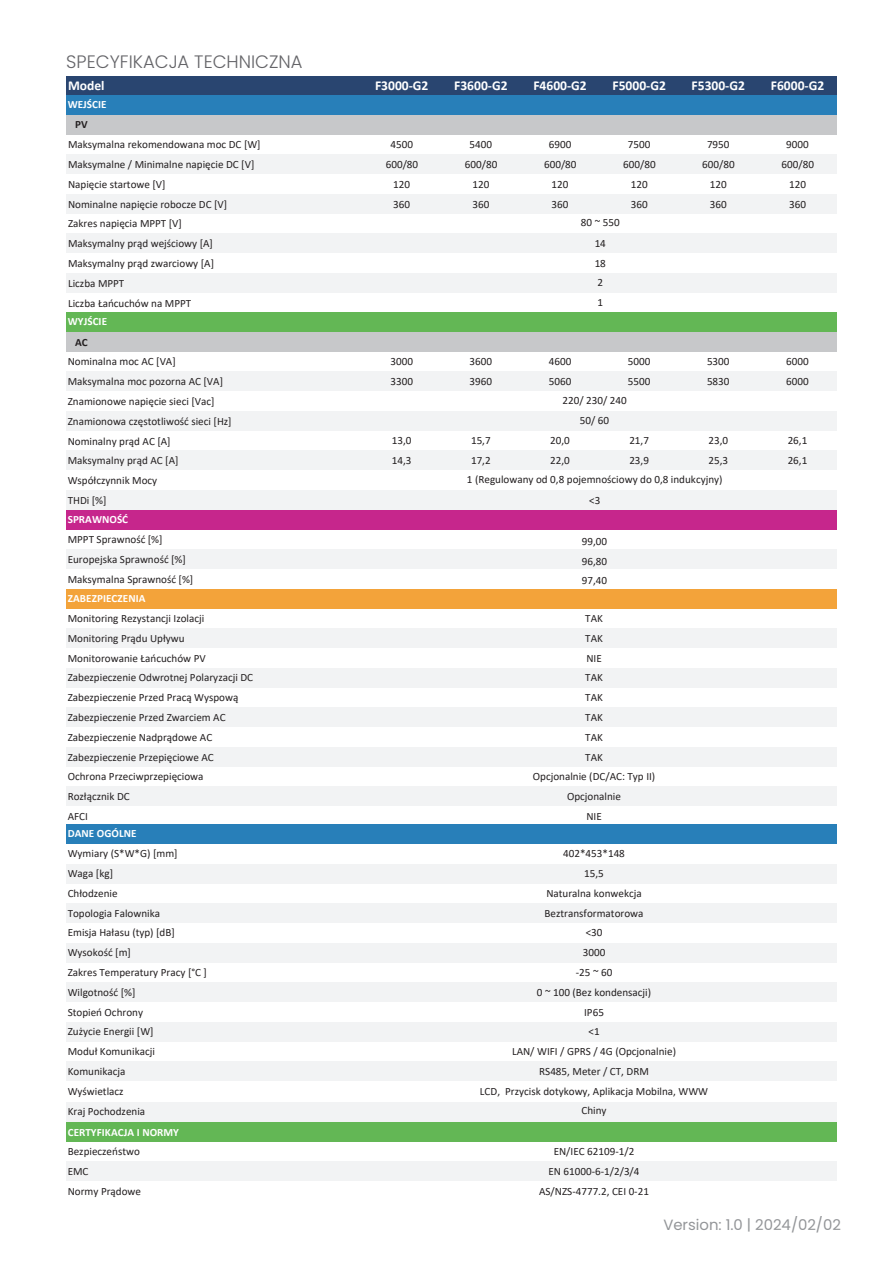
<style>
.page{position:relative;width:893px;height:1263px;background:#fff}
.page>*{position:absolute;margin:0;border:0;box-sizing:border-box;transform-origin:0 0}
.t1{font:300 18px "Poppins";color:#646468}
.t2{font:14.85px "Poppins";color:#939598}
.t3{font:700 13.5px "Calibri";color:#fff}
.t4{font:11.1px/19.8px "Calibri";color:#231f20}
.t5{font:700 11.1px "Calibri";letter-spacing:.005em;color:#fff}
.t6{font:700 11.1px "Calibri";color:#231f20}
</style>
<div class="page">
<div style="left:66px;top:76px;width:771px;height:19px;background:#294570"></div>
<div style="left:66px;top:95px;width:771px;height:20px;background:#287fb9"></div>
<div style="left:66px;top:115px;width:771px;height:20px;background:#c7c8ca"></div>
<div style="left:66px;top:154px;width:771px;height:20px;background:#f2f3f4"></div>
<div style="left:66px;top:194px;width:771px;height:20px;background:#f2f3f4"></div>
<div style="left:66px;top:233px;width:771px;height:20px;background:#f2f3f4"></div>
<div style="left:66px;top:273px;width:771px;height:20px;background:#f2f3f4"></div>
<div style="left:66px;top:312px;width:771px;height:20px;background:#63b755"></div>
<div style="left:66px;top:332px;width:771px;height:20px;background:#c7c8ca"></div>
<div style="left:66px;top:371px;width:771px;height:20px;background:#f2f3f4"></div>
<div style="left:66px;top:411px;width:771px;height:20px;background:#f2f3f4"></div>
<div style="left:66px;top:450px;width:771px;height:20px;background:#f2f3f4"></div>
<div style="left:66px;top:490px;width:771px;height:20px;background:#f2f3f4"></div>
<div style="left:66px;top:510px;width:771px;height:20px;background:#c6268c"></div>
<div style="left:66px;top:549px;width:771px;height:20px;background:#f2f3f4"></div>
<div style="left:66px;top:589px;width:771px;height:20px;background:#f3a33a"></div>
<div style="left:66px;top:628px;width:771px;height:20px;background:#f2f3f4"></div>
<div style="left:66px;top:668px;width:771px;height:19px;background:#f2f3f4"></div>
<div style="left:66px;top:707px;width:771px;height:20px;background:#f2f3f4"></div>
<div style="left:66px;top:747px;width:771px;height:19px;background:#f2f3f4"></div>
<div style="left:66px;top:786px;width:771px;height:19px;background:#f2f3f4"></div>
<div style="left:66px;top:824px;width:771px;height:20px;background:#287fb9"></div>
<div style="left:66px;top:864px;width:771px;height:20px;background:#f2f3f4"></div>
<div style="left:66px;top:903px;width:771px;height:20px;background:#f2f3f4"></div>
<div style="left:66px;top:943px;width:771px;height:20px;background:#f2f3f4"></div>
<div style="left:66px;top:982px;width:771px;height:20px;background:#f2f3f4"></div>
<div style="left:66px;top:1022px;width:771px;height:19px;background:#f2f3f4"></div>
<div style="left:66px;top:1061px;width:771px;height:20px;background:#f2f3f4"></div>
<div style="left:66px;top:1102px;width:771px;height:20px;background:#f2f3f4"></div>
<div style="left:66px;top:1122px;width:771px;height:19px;background:#63b755"></div>
<div style="left:66px;top:1161px;width:771px;height:20px;background:#f2f3f4"></div>
<h1 class="t1" style="left:66px;top:51px;width:238px">SPECYFIKACJA TECHNICZNA</h1>
<p class="t3" style="left:68px;top:76px;width:38px">Model</p>
<p class="t5" style="left:68px;top:96px;width:40px">WEJŚCIE</p>
<p class="t6" style="left:75px;top:116px;width:14px">PV</p>
<p class="t3" style="left:375px;top:76px;width:55px">F3000-G2</p>
<p class="t3" style="left:454px;top:76px;width:55px">F3600-G2</p>
<p class="t3" style="left:533px;top:76px;width:55px">F4600-G2</p>
<p class="t3" style="left:612px;top:76px;width:55px">F5000-G2</p>
<p class="t3" style="left:692px;top:76px;width:55px">F5300-G2</p>
<p class="t3" style="left:771px;top:76px;width:55px">F6000-G2</p>
<p class="t4" style="left:68px;top:134px;width:194px">Maksymalna rekomendowana moc DC [W]<br>Maksymalne / Minimalne napięcie DC [V]<br>Napięcie startowe [V]<br>Nominalne napięcie robocze DC [V]<br>Zakres napięcia MPPT [V]<br>Maksymalny prąd wejściowy [A]<br>Maksymalny prąd zwarciowy [A]<br>Liczba MPPT<br>Liczba Łańcuchów na MPPT</p>
<p class="t4" style="left:390px;top:134px;width:24px">4500</p>
<p class="t4" style="left:470px;top:134px;width:24px">5400</p>
<p class="t4" style="left:549px;top:134px;width:24px">6900</p>
<p class="t4" style="left:628px;top:134px;width:24px">7500</p>
<p class="t4" style="left:707px;top:134px;width:24px">7950</p>
<p class="t4" style="left:786px;top:134px;width:24px">9000</p>
<p class="t4" style="left:386px;top:154px;width:34px">600/80</p>
<p class="t4" style="left:465px;top:154px;width:34px">600/80</p>
<p class="t4" style="left:544px;top:154px;width:34px">600/80</p>
<p class="t4" style="left:623px;top:154px;width:34px">600/80</p>
<p class="t4" style="left:702px;top:154px;width:34px">600/80</p>
<p class="t4" style="left:782px;top:154px;width:34px">600/80</p>
<p class="t4" style="left:393px;top:174px;width:18px">120</p>
<p class="t4" style="left:472px;top:174px;width:18px">120</p>
<p class="t4" style="left:552px;top:174px;width:18px">120</p>
<p class="t4" style="left:631px;top:174px;width:18px">120</p>
<p class="t4" style="left:710px;top:174px;width:18px">120</p>
<p class="t4" style="left:789px;top:174px;width:18px">120</p>
<p class="t4" style="left:393px;top:194px;width:18px">360</p>
<p class="t4" style="left:472px;top:194px;width:18px">360</p>
<p class="t4" style="left:552px;top:194px;width:18px">360</p>
<p class="t4" style="left:631px;top:194px;width:18px">360</p>
<p class="t4" style="left:710px;top:194px;width:18px">360</p>
<p class="t4" style="left:789px;top:194px;width:18px">360</p>
<p class="t4" style="left:581px;top:211px;width:40px;line-height:21.1px;text-align:center">80 ~ 550<br>14</p>
<p class="t4" style="left:595px;top:253px;width:13px">18<br>2<br>1</p>
<p class="t5" style="left:68px;top:313px;width:41px">WYJŚCIE</p>
<p class="t6" style="left:75px;top:334px;width:14px">AC</p>
<p class="t4" style="left:68px;top:351px;width:166px">Nominalna moc AC [VA]<br>Maksymalna moc pozorna AC [VA]<br>Znamionowe napięcie sieci [Vac]<br>Znamionowa częstotliwość sieci [Hz]<br>Nominalny prąd AC [A]<br>Maksymalny prąd AC [A]<br>Współczynnik Mocy<br>THDi [%]</p>
<p class="t4" style="left:390px;top:351px;width:24px">3000</p>
<p class="t4" style="left:470px;top:351px;width:24px">3600</p>
<p class="t4" style="left:549px;top:351px;width:24px">4600</p>
<p class="t4" style="left:628px;top:351px;width:24px">5000</p>
<p class="t4" style="left:707px;top:351px;width:24px">5300</p>
<p class="t4" style="left:786px;top:351px;width:24px">6000</p>
<p class="t4" style="left:390px;top:371px;width:24px">3300</p>
<p class="t4" style="left:470px;top:371px;width:24px">3960</p>
<p class="t4" style="left:549px;top:371px;width:24px">5060</p>
<p class="t4" style="left:628px;top:371px;width:24px">5500</p>
<p class="t4" style="left:707px;top:371px;width:24px">5830</p>
<p class="t4" style="left:786px;top:371px;width:24px">6000</p>
<p class="t4" style="left:562px;top:390px;width:66px">220/ 230/ 240</p>
<p class="t4" style="left:580px;top:410px;width:31px">50/ 60</p>
<p class="t4" style="left:392px;top:430px;width:21px">13,0</p>
<p class="t4" style="left:471px;top:430px;width:21px">15,7</p>
<p class="t4" style="left:550px;top:430px;width:21px">20,0</p>
<p class="t4" style="left:629px;top:430px;width:21px">21,7</p>
<p class="t4" style="left:708px;top:430px;width:21px">23,0</p>
<p class="t4" style="left:788px;top:430px;width:21px">26,1</p>
<p class="t4" style="left:392px;top:450px;width:21px">14,3</p>
<p class="t4" style="left:471px;top:450px;width:21px">17,2</p>
<p class="t4" style="left:550px;top:450px;width:21px">22,0</p>
<p class="t4" style="left:629px;top:450px;width:21px">23,9</p>
<p class="t4" style="left:708px;top:450px;width:21px">25,3</p>
<p class="t4" style="left:788px;top:450px;width:21px">26,1</p>
<p class="t4" style="left:589px;top:490px;width:13px">&lt;3</p>
<p class="t4" style="left:467px;top:469px;width:257px">1 (Regulowany od 0,8 pojemnościowy do 0,8 indukcyjny)</p>
<p class="t5" style="left:68px;top:511px;width:62px">SPRAWNOŚĆ</p>
<p class="t4" style="left:68px;top:529px;width:127px">MPPT Sprawność [%]<br>Europejska Sprawność [%]<br>Maksymalna Sprawność [%]</p>
<p class="t4" style="left:68px;top:608px;width:187px">Monitoring Rezystancji Izolacji<br>Monitoring Prądu Upływu<br>Monitorowanie Łańcuchów PV<br>Zabezpieczenie Odwrotnej Polaryzacji DC<br>Zabezpieczenie Przed Pracą Wyspową<br>Zabezpieczenie Przed Zwarciem AC<br>Zabezpieczenie Nadprądowe AC<br>Zabezpieczenie Przepięciowe AC<br>Ochrona Przeciwprzepięciowa<br>Rozłącznik DC<br>AFCI</p>
<p class="t4" style="left:68px;top:843px;width:141px">Wymiary (S*W*G) [mm]<br>Waga [kg]<br>Chłodzenie<br>Topologia Falownika<br>Emisja Hałasu (typ) [dB]<br>Wysokość [m]<br>Zakres Temperatury Pracy [°C ]<br>Wilgotność [%]<br>Stopień Ochrony<br>Zużycie Energii [W]<br>Moduł Komunikacji<br>Komunikacja<br>Wyświetlacz<br>Kraj Pochodzenia</p>
<p class="t4" style="left:68px;top:1141px;width:75px">Bezpieczeństwo<br>EMC<br>Normy Prądowe</p>
<p class="t4" style="left:539px;top:1141px;width:111px;text-align:center">EN/IEC 62109-1/2<br>EN 61000-6-1/2/3/4<br>AS/NZS-4777.2, CEI 0-21</p>
<p class="t4" style="left:582px;top:531px;width:27px;text-align:justify">99,00<br>96,80<br>97,40</p>
<p class="t5" style="left:68px;top:590px;width:79px">ZABEZPIECZENIA</p>
<p class="t4" style="left:533px;top:608px;width:124px;text-align:center">TAK<br>TAK<br>NIE<br>TAK<br>TAK<br>TAK<br>TAK<br>TAK<br>Opcjonalnie (DC/AC: Typ II)<br>Opcjonalnie<br>NIE</p>
<p class="t5" style="left:68px;top:826px;width:70px">DANE OGÓLNE</p>
<p class="t4" style="left:480px;top:843px;width:230px;text-align:center">402*453*148<br>15,5<br>Naturalna konwekcja<br>Beztransformatorowa<br>&lt;30<br>3000<br>-25 ~ 60<br>0 ~ 100 (Bez kondensacji)<br>IP65<br>&lt;1<br>LAN/ WIFI / GPRS / 4G (Opcjonalnie)<br>RS485, Meter / CT, DRM<br>LCD, Przycisk dotykowy, Aplikacja Mobilna, WWW<br>Chiny</p>
<p class="t5" style="left:68px;top:1124px;width:113px">CERTYFIKACJA I NORMY</p>
<h2 class="t2" style="left:663px;top:1216px;width:179px">Version: 1.0 | 2024/02/02</h2>
</div>
